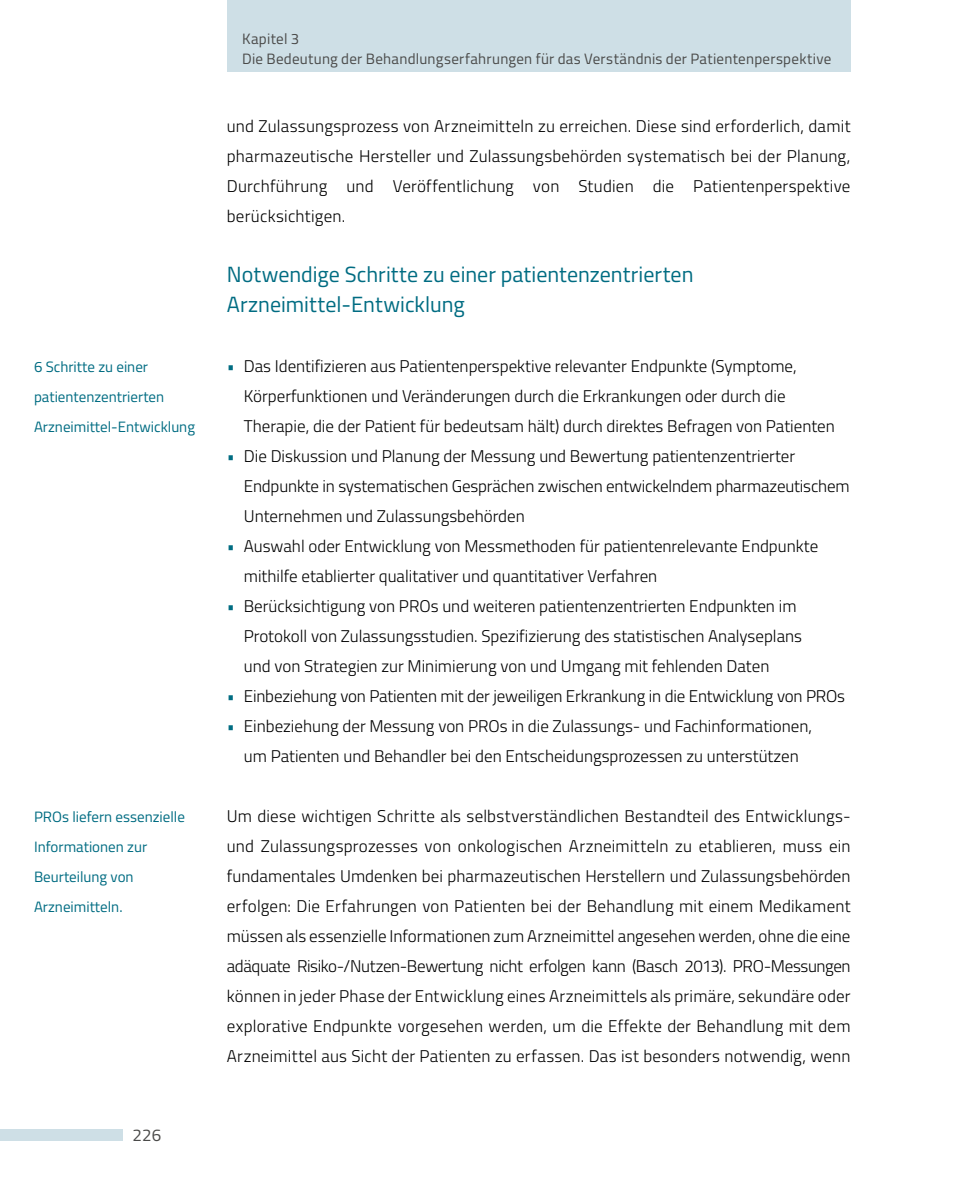
<style>
.page{position:relative;width:964px;height:1191px;background:#fff}
.page>*{position:absolute;margin:0;border:0;box-sizing:border-box;transform-origin:0 0}
.t1{font:22px/30px "Titillium";color:#006c82}
.t2{font:300 17px/30px "Titillium";color:#000}
.t3{font:17px "Titillium";color:#4a4a49}
.t4{font:15px/30px "Titillium";color:#006c82}
.t5{font:15px/20px "Titillium";letter-spacing:.015em;color:#4a4a49}
.s1{color:#006c82}
</style>
<div class="page">
<div style="left:227px;top:0;width:623px;height:71px;background:#cedfe6"></div>
<div style="left:0;top:1129px;width:123px;height:11px;background:#cedfe6"></div>
<p class="t4" style="left:34px;top:351px;width:163px">6 Schritte zu einer patientenzentrierten<br>Arzneimittel-Entwicklung</p>
<p class="t4" style="left:34px;top:801px;width:152px">PROs liefern essenzielle<br>Informationen zur<br>Beurteilung von<br>Arzneimitteln.</p>
<p class="t3" style="left:133px;top:1122px;width:30px">226</p>
<p class="t5" style="left:242px;top:28px;width:591px">Kapitel 3<br>Die Bedeutung der Behandlungserfahrungen für das Verständnis der Patientenperspektive</p>
<p class="t2" style="left:227px;top:110px;width:625px;text-align:justify">und Zulassungsprozess von Arzneimitteln zu erreichen. Diese sind erforderlich, damit pharmazeutische Hersteller und Zulassungsbehörden systematisch bei der Planung, Durchführung und Veröffentlichung von Studien die Patientenperspektive berücksichtigen.</p>
<p class="t1" style="left:227px;top:258px;width:468px">Notwendige Schritte zu einer patientenzentrierten<br>Arzneimittel-Entwicklung</p>
<p class="t2" style="left:244px;top:350px;width:592px;text-indent:-17px"><span class="s1">•</span> Das Identifizieren aus Patientenperspektive relevanter Endpunkte (Symptome,<br>Körperfunktionen und Veränderungen durch die Erkrankungen oder durch die<br>Therapie, die der Patient für bedeutsam hält) durch direktes Befragen von Patienten</p>
<p class="t2" style="left:244px;top:440px;width:607px;text-indent:-17px"><span class="s1">•</span> Die Diskussion und Planung der Messung und Bewertung patientenzentrierter<br>Endpunkte in systematischen Gesprächen zwischen entwickelndem pharmazeutischem<br>Unternehmen und Zulassungsbehörden</p>
<p class="t2" style="left:244px;top:530px;width:576px;text-indent:-17px"><span class="s1">•</span> Auswahl oder Entwicklung von Messmethoden für patientenrelevante Endpunkte mithilfe etablierter qualitativer und quantitativer Verfahren</p>
<p class="t2" style="left:244px;top:590px;width:560px;text-indent:-17px"><span class="s1">•</span> Berücksichtigung von PROs und weiteren patientenzentrierten Endpunkten im<br>Protokoll von Zulassungsstudien. Spezifizierung des statistischen Analyseplans und von Strategien zur Minimierung von und Umgang mit fehlenden Daten</p>
<p class="t2" style="left:227px;top:680px;width:620px"><span class="s1">•</span> Einbeziehung von Patienten mit der jeweiligen Erkrankung in die Entwicklung von PROs</p>
<p class="t2" style="left:227px;top:710px;width:587px;text-align:center"><span class="s1">•</span> Einbeziehung der Messung von PROs in die Zulassungs- und Fachinformationen, um Patienten und Behandler bei den Entscheidungsprozessen zu unterstützen</p>
<p class="t2" style="left:227px;top:800px;width:625px;text-align:justify">Um diese wichtigen Schritte als selbstverständlichen Bestandteil des Entwicklungs&shy;und Zulassungsprozesses von onkologischen Arzneimitteln zu etablieren, muss ein fundamentales Umdenken bei pharmazeutischen Herstellern und Zulassungsbehörden erfolgen: Die Erfahrungen von Patienten bei der Behandlung mit einem Medikament müssen als essenzielle Informationen zum Arzneimittel angesehen werden, ohne die eine adäquate Risiko-/Nutzen-Bewertung nicht erfolgen kann (Basch 2013). PRO-Messungen können in jeder Phase der Entwicklung eines Arzneimittels als primäre, sekundäre oder explorative Endpunkte vorgesehen werden, um die Effekte der Behandlung mit dem Arzneimittel aus Sicht der Patienten zu erfassen. Das ist besonders notwendig, wenn</p>
</div>
